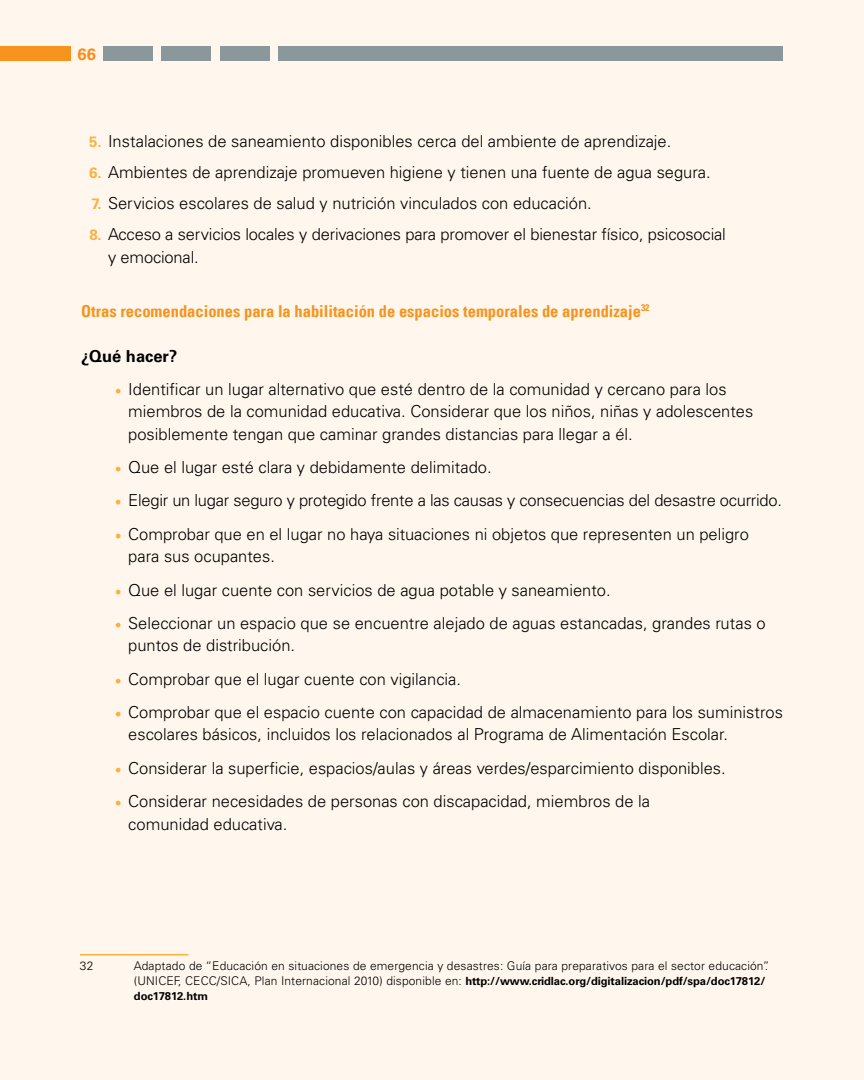
<style>
.page{position:relative;width:864px;height:1080px;background:#fff7ee}
.page>*{position:absolute;margin:0;border:0;box-sizing:border-box;transform-origin:0 0}
.t1{font:300 16.5px/22.5px "Univers LT Std";color:#000}
.t2{font:700 condensed 16.5px "Univers LT";color:#f7941e}
.t3{font:700 16.5px "Univers LT Std";color:#000}
.t4{font:700 16.5px "Univers LT Std";color:#f78f1e}
.t5{font:300 12px "Univers LT Std";letter-spacing:.01em;color:#000}
.t6{font:700 11.25px/15px "Univers LT Std";letter-spacing:-.01em;color:#000}
.s1{font-weight:700;font-size:15px;color:#fbb040}
.s2{font-family:"Minion Pro";font-weight:400;font-size:18px;color:#fbb040}
.s3{font-weight:300;font-size:12px}
</style>
<div class="page">
<div style="left:0;top:46px;width:71px;height:14px;background:#f7941e"></div>
<div style="left:103px;top:46px;width:50px;height:14px;background:#8a979b"></div>
<div style="left:161px;top:46px;width:50px;height:14px;background:#8a979b"></div>
<div style="left:220px;top:46px;width:50px;height:14px;background:#8a979b"></div>
<div style="left:279px;top:46px;width:504px;height:14px;background:#8a979b"></div>
<hr style="left:80px;top:954px;width:108px;height:1px;background:#fbb040">
<p class="t4" style="left:77px;top:44px;width:20px">66</p>
<p class="t1" style="left:89px;top:130px;width:584px"><span class="s1">5.</span> Instalaciones de saneamiento disponibles cerca del ambiente de aprendizaje.</p>
<p class="t1" style="left:89px;top:161px;width:623px"><span class="s1">6.</span> Ambientes de aprendizaje promueven higiene y tienen una fuente de agua segura.</p>
<p class="t1" style="left:92px;top:192px;width:502px"><span class="s1">7.</span> Servicios escolares de salud y nutrición vinculados con educación.</p>
<p class="t1" style="left:108px;top:223px;width:619px;text-indent:-19px"><span class="s1">8.</span> Acceso a servicios locales y derivaciones para promover el bienestar físico, psicosocial y emocional.</p>
<p class="t2" style="left:81px;top:301px;width:570px">Otras recomendaciones para la habilitación de espacios temporales de aprendizaje<sup>32</sup></p>
<p class="t3" style="left:81px;top:346px;width:98px">¿Qué hacer?</p>
<p class="t1" style="left:128px;top:378px;width:627px;text-indent:-14px"><span class="s2">•</span> Identificar un lugar alternativo que esté dentro de la comunidad y cercano para los miembros de la comunidad educativa. Considerar que los niños, niñas y adolescentes posiblemente tengan que caminar grandes distancias para llegar a él.</p>
<p class="t1" style="left:115px;top:456px;width:378px"><span class="s2">•</span> Que el lugar esté clara y debidamente delimitado.</p>
<p class="t1" style="left:115px;top:489px;width:669px"><span class="s2">•</span> Elegir un lugar seguro y protegido frente a las causas y consecuencias del desastre ocurrido.</p>
<p class="t1" style="left:128px;top:523px;width:622px;text-indent:-14px"><span class="s2">•</span> Comprobar que en el lugar no haya situaciones ni objetos que representen un peligro para sus ocupantes.</p>
<p class="t1" style="left:115px;top:578px;width:497px"><span class="s2">•</span> Que el lugar cuente con servicios de agua potable y saneamiento.</p>
<p class="t1" style="left:128px;top:612px;width:639px;text-indent:-14px"><span class="s2">•</span> Seleccionar un espacio que se encuentre alejado de aguas estancadas, grandes rutas o puntos de distribución.</p>
<p class="t1" style="left:115px;top:668px;width:348px"><span class="s2">•</span> Comprobar que el lugar cuente con vigilancia.</p>
<p class="t1" style="left:128px;top:701px;width:656px;text-indent:-14px"><span class="s2">•</span> Comprobar que el espacio cuente con capacidad de almacenamiento para los suministros escolares básicos, incluidos los relacionados al Programa de Alimentación Escolar.</p>
<p class="t1" style="left:115px;top:757px;width:613px"><span class="s2">•</span> Considerar la superficie, espacios/aulas y áreas verdes/esparcimiento disponibles.</p>
<p class="t1" style="left:128px;top:790px;width:523px;text-indent:-14px"><span class="s2">•</span> Considerar necesidades de personas con discapacidad, miembros de la comunidad educativa.</p>
<p class="t5" style="left:80px;top:958px;width:15px">32</p>
<p class="t5" style="left:134px;top:958px;width:637px">Adaptado de “Educación en situaciones de emergencia y desastres: Guía para preparativos para el sector educación”.</p>
<p class="t6" style="left:134px;top:973px;width:633px"><span class="s3">(UNICEF, CECC/SICA, Plan Internacional 2010) disponible en:</span> http://www.cridlac.org/digitalizacion/pdf/spa/doc17812/ doc17812.htm</p>
</div>
